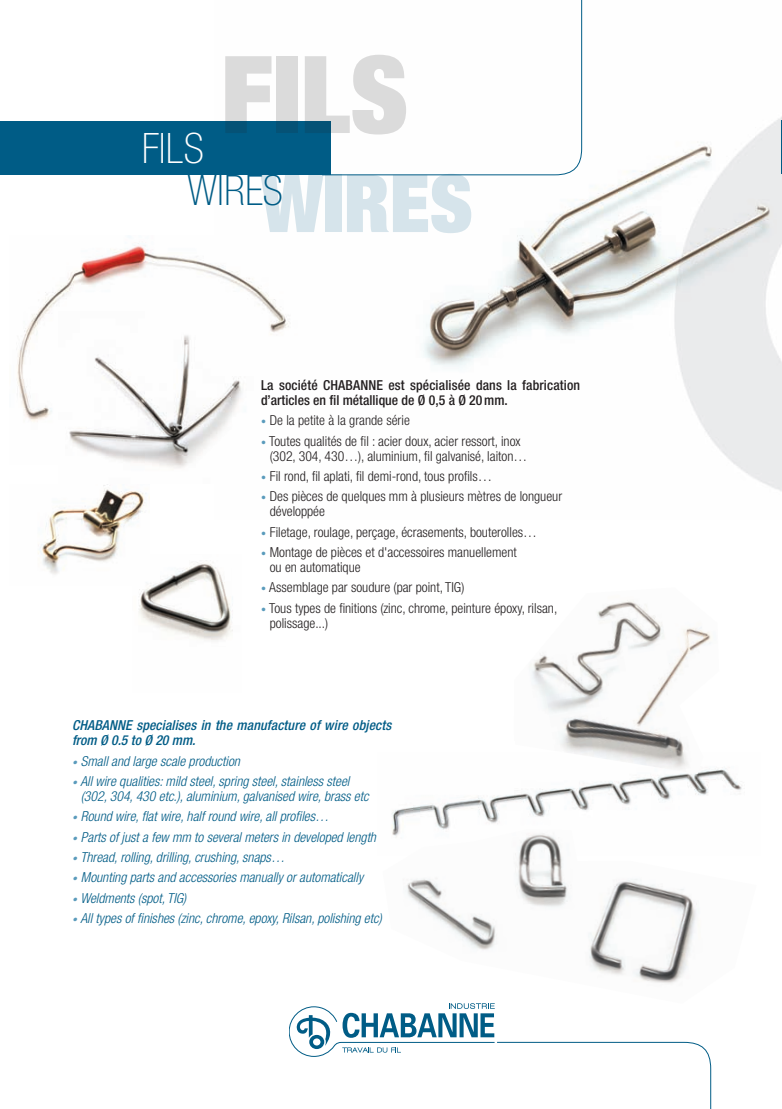
<style>
.page{position:relative;width:782px;height:1109px;background:#fff}
.page>*{position:absolute;margin:0;border:0;box-sizing:border-box;transform-origin:0 0}
.t1{font:900 condensed 107.5px "Helvetica Neue LT Std";color:rgb(35 31 32/.16)}
.t2{font:100 condensed 42px/41.8px "Helvetica Neue LT Std";color:#005c86}
.t3{font:300 condensed 13.75px/15px "Helvetica Neue LT Std";color:#231f20}
.t4{font:italic 300 condensed 13.75px/15px "Helvetica Neue LT Std";color:#005c86}
.t5{font:500 condensed 13.75px/15px "Helvetica Neue LT Std";letter-spacing:.01em;color:#231f20}
.t6{font:italic 500 condensed 13.75px/15px "Helvetica Neue LT Std";letter-spacing:.01em;color:#005c86}
.s1{color:#fff}
.s2{font-weight:900;font-size:80px;color:rgb(0 92 134/.16)}
.s3{font-size:10px;color:#5a9bbc}
</style>
<div class="page">
<img style="left:391px;top:768px;width:351px;height:61px">
<img style="left:214px;top:0;width:567px;height:491px">
<img style="left:17px;top:235px;width:287px;height:229px">
<img style="left:38px;top:484px;width:108px;height:91px">
<img style="left:132px;top:554px;width:101px;height:87px">
<svg style="left:289px;top:1003px;width:421px;height:61px"></svg>
<div style="left:0;top:122px;width:331px;height:53px;background:#005c86"></div>
<hr style="left:781px;top:120px;width:1px;height:53px;background:#005c86">
<svg style="left:322px;top:0;width:259px;height:175px"></svg>
<img style="left:513px;top:600px;width:205px;height:173px">
<img style="left:392px;top:829px;width:305px;height:155px">
<img style="left:59px;top:312px;width:200px;height:171px">
<h1 class="t1" style="left:221px;top:56px;width:188px">FILS</h1>
<h2 class="t2" style="left:187px;top:131px;width:287px;text-indent:-46px"><span class="s1">FILS<br></span>WIRES<span class="s2">WIRES</span></h2>
<p class="t5" style="left:261px;top:378px;width:320px">La société CHABANNE est spécialisée dans la fabrication d’articles en fil métallique de Ø 0,5 à Ø 20 mm.</p>
<p class="t3" style="left:261px;top:414px;width:150px"><span class="s3">•</span> De la petite à la grande série</p>
<p class="t3" style="left:269px;top:434px;width:259px;text-indent:-9px"><span class="s3">•</span> Toutes qualités de fil : acier doux, acier ressort, inox (302, 304, 430…), aluminium, fil galvanisé, laiton…</p>
<p class="t3" style="left:261px;top:469px;width:233px"><span class="s3">•</span> Fil rond, fil aplati, fil demi-rond, tous profils…</p>
<p class="t3" style="left:269px;top:490px;width:294px;text-indent:-9px"><span class="s3">•</span> Des pièces de quelques mm à plusieurs mètres de longueur développée</p>
<p class="t3" style="left:261px;top:525px;width:277px"><span class="s3">•</span> Filetage, roulage, perçage, écrasements, bouterolles…</p>
<p class="t3" style="left:269px;top:545px;width:248px;text-indent:-9px"><span class="s3">•</span> Montage de pièces et d'accessoires manuellement ou en automatique</p>
<p class="t3" style="left:261px;top:581px;width:205px"><span class="s3">•</span> Assemblage par soudure (par point, TIG)</p>
<p class="t3" style="left:269px;top:601px;width:289px;text-indent:-9px"><span class="s3">•</span> Tous types de finitions (zinc, chrome, peinture époxy, rilsan, polissage...)</p>
<p class="t6" style="left:72px;top:718px;width:320px">CHABANNE specialises in the manufacture of wire objects from Ø 0.5 to Ø 20 mm.</p>
<p class="t4" style="left:72px;top:754px;width:169px"><span class="s3">•</span> Small and large scale production</p>
<p class="t4" style="left:81px;top:774px;width:289px;text-indent:-9px"><span class="s3">•</span> All wire qualities: mild steel, spring steel, stainless steel (302, 304, 430 etc.), aluminium, galvanised wire, brass etc</p>
<p class="t4" style="left:72px;top:809px;width:258px"><span class="s3">•</span> Round wire, flat wire, half round wire, all profiles…</p>
<p class="t4" style="left:72px;top:830px;width:305px"><span class="s3">•</span> Parts of just a few mm to several meters in developed length</p>
<p class="t4" style="left:72px;top:850px;width:214px"><span class="s3">•</span> Thread, rolling, drilling, crushing, snaps…</p>
<p class="t4" style="left:72px;top:870px;width:292px"><span class="s3">•</span> Mounting parts and accessories manually or automatically</p>
<p class="t4" style="left:72px;top:891px;width:116px"><span class="s3">•</span> Weldments (spot, TIG)</p>
<p class="t4" style="left:72px;top:911px;width:311px"><span class="s3">•</span> All types of finishes (zinc, chrome, epoxy, Rilsan, polishing etc)</p>
</div>
